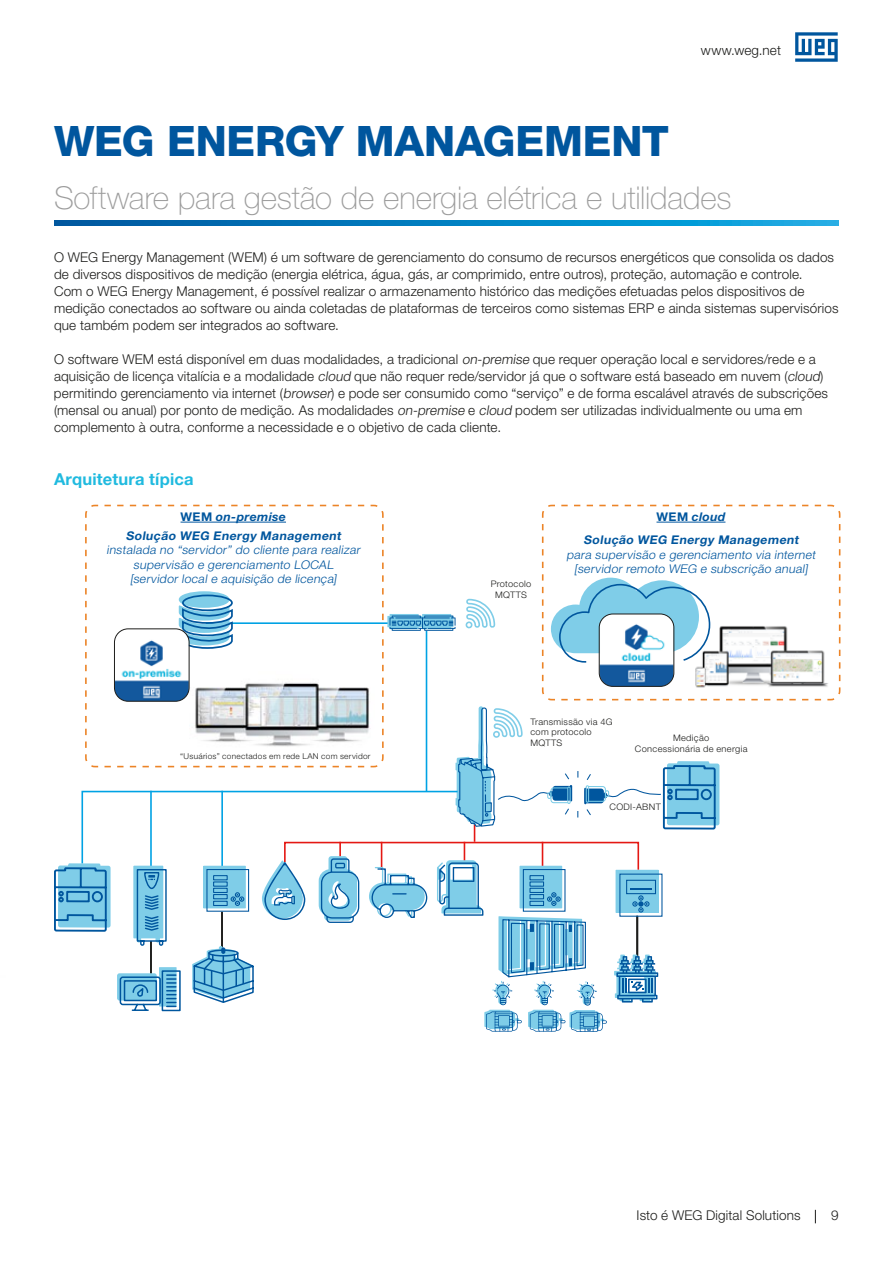
<style>
.page{position:relative;width:893px;height:1263px;background:#fff}
.page>*{position:absolute;margin:0;border:0;box-sizing:border-box;transform-origin:0 0}
.t1{font:800 42px "Helvetica Neue LT Pro";letter-spacing:-.005em;color:#00569e}
.t2{font:100 31.5px "Helvetica Neue LT Pro";letter-spacing:-.005em;color:#9d9d9d}
.t3{font:700 16.5px "Helvetica Neue LT Pro";letter-spacing:.01em;color:#20badf}
.t4{font:300 13.5px/17px "Helvetica Neue LT Pro";letter-spacing:.01em;color:#1d1d1b}
.t5{font:italic 300 12px/14.4px "Helvetica Neue LT Pro";color:#00569e;text-align:center}
.t6{font:italic 700 12px "Helvetica Neue LT Pro";color:#00569e}
.t7{font:italic 700 12px "Helvetica Neue LT Std";letter-spacing:.025em;color:#00569e}
.t8{font:300 9px/10.8px "Helvetica Neue LT Pro";letter-spacing:.035em;color:#1d1d1b;text-align:center}
.t9{font:300 8.1px "Helvetica Neue LT Pro";letter-spacing:.035em;color:#1d1d1b}
.s1{font-style:italic}
.s2{font-family:"Helvetica Neue LT Pro";font-style:normal}
</style>
<div class="page">
<svg style="left:795px;top:32px;width:43px;height:30px"></svg>
<svg style="left:815px;top:1210px;width:1px;height:13px"></svg>
<svg style="left:54px;top:221px;width:785px;height:4px"></svg>
<svg style="left:85px;top:504px;width:299px;height:14px"></svg>
<div style="left:89px;top:510px;width:288px;height:73px;background:#fff"></div>
<svg style="left:541px;top:504px;width:300px;height:197px"></svg>
<svg style="left:54px;top:521px;width:770px;height:511px"></svg>
<img style="left:115px;top:629px;width:74px;height:72px">
<div style="left:114px;top:628px;width:75px;height:74px;border:1px solid #1d1d1b;border-radius:14px"></div>
<p class="t4" style="left:701px;top:42px;width:82px">www.weg.net</p>
<h1 class="t1" style="left:54px;top:116px;width:616px">WEG ENERGY MANAGEMENT</h1>
<h2 class="t2" style="left:54px;top:179px;width:679px">Software para gestão de energia elétrica e utilidades</h2>
<p class="t4" style="left:54px;top:248px;width:786px">O WEG Energy Management (WEM) é um software de gerenciamento do consumo de recursos energéticos que consolida os dados de diversos dispositivos de medição (energia elétrica, água, gás, ar comprimido, entre outros), proteção, automação e controle.<br>Com o WEG Energy Management, é possível realizar o armazenamento histórico das medições efetuadas pelos dispositivos de medição conectados ao software ou ainda coletadas de plataformas de terceiros como sistemas ERP e ainda sistemas supervisórios que também podem ser integrados ao software.</p>
<p class="t4" style="left:54px;top:350px;width:775px">O software WEM está disponível em duas modalidades, a tradicional <span class="s1">on-premise</span> que requer operação local e servidores/rede e a aquisição de licença vitalícia e a modalidade <span class="s1">cloud</span> que não requer rede/servidor já que o software está baseado em nuvem (<span class="s1">cloud</span>) permitindo gerenciamento via internet (<span class="s1">browser</span>) e pode ser consumido como “serviço” e de forma escalável através de subscrições (mensal ou anual) por ponto de medição. As modalidades <span class="s1">on-premise</span> e <span class="s1">cloud</span> podem ser utilizadas individualmente ou uma em complemento à outra, conforme a necessidade e o objetivo de cada cliente.</p>
<p class="t3" style="left:54px;top:469px;width:141px">Arquitetura típica</p>
<p class="t7" style="left:181px;top:509px;width:107px"><span class="s2">WEM</span> on-premise</p>
<p class="t6" style="left:126px;top:528px;width:219px">Solução WEG Energy Management</p>
<p class="t5" style="left:106px;top:542px;width:257px">instalada no “servidor” do cliente para realizar supervisão e gerenciamento LOCAL<br>[servidor local e aquisição de licença]</p>
<p class="t9" style="left:180px;top:752px;width:192px">“Usuários” conectados em rede LAN com servidor</p>
<p class="t8" style="left:491px;top:579px;width:42px">Protocolo<br>MQTTS</p>
<p class="t7" style="left:656px;top:509px;width:70px"><span class="s2">WEM</span> cloud</p>
<p class="t6" style="left:583px;top:532px;width:219px">Solução WEG Energy Management</p>
<p class="t5" style="left:566px;top:547px;width:253px">para supervisão e gerenciamento via internet [servidor remoto WEG e subscrição anual]</p>
<p class="t8" style="left:530px;top:716px;width:84px;text-align:left">Transmissão via 4G com protocolo<br>MQTTS</p>
<p class="t8" style="left:635px;top:733px;width:114px">Medição<br>Concessionária de energia</p>
<p class="t8" style="left:609px;top:801px;width:53px">CODI-ABNT</p>
<p class="t4" style="left:637px;top:1207px;width:165px">Isto é WEG Digital Solutions</p>
<p class="t4" style="left:831px;top:1207px;width:9px">9</p>
</div>
